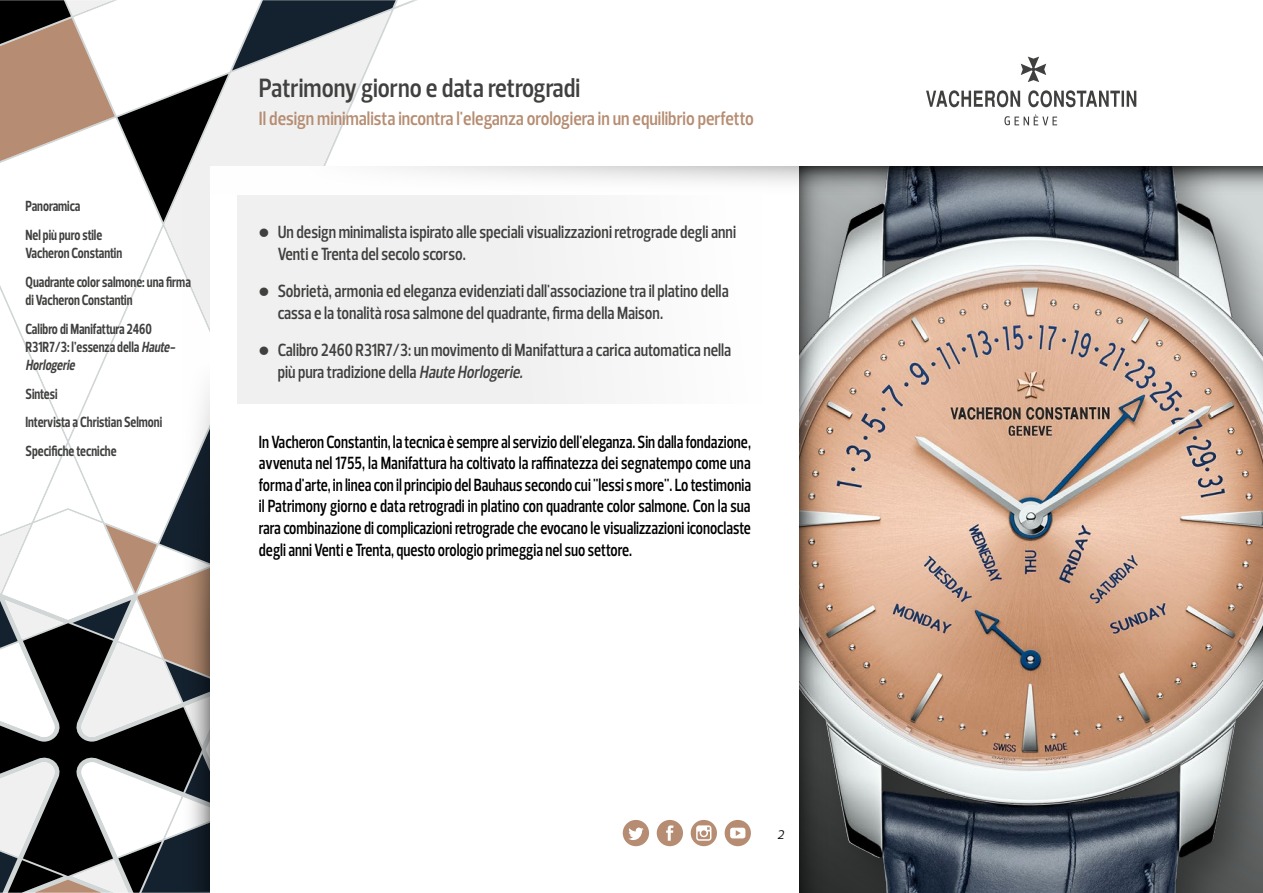
<style>
.page{position:relative;width:1263px;height:893px;background:#fff}
.page>*{position:absolute;margin:0;border:0;box-sizing:border-box;transform-origin:0 0}
.t1{font:600 27px "Prelo Condensed";color:#40403f}
.t2{font:600 19.5px "Prelo Condensed";color:#b68d72}
.t3{font:600 18px/21.6px "Prelo Condensed";color:#000;text-align:justify;scale:.9 1}
.t4{font:600 18px/21.6px "Prelo Condensed";color:#40403f;scale:.95 1}
.t5{font:700 15px/28.8px "Prelo Condensed";color:#40403f;scale:.9 1}
.t6{font:italic 12.75px "Prelo";color:#000}
.s1{font-style:italic}
.s2{font-family:"Arial";font-weight:700;font-size:29.85px}
</style>
<div class="page">
<svg style="left:0;top:745px;width:163px;height:9px"></svg>
<svg style="left:0;top:754px;width:210px;height:139px"></svg>
<svg style="left:0;top:289px;width:163px;height:456px"></svg>
<svg style="left:0;top:0;width:396px;height:222px"></svg>
<svg style="left:926px;top:57px;width:210px;height:68px"></svg>
<svg style="left:163px;top:190px;width:47px;height:701px"></svg>
<div style="left:210px;top:166px;width:1052px;height:727px;background:#fff"></div>
<svg style="left:237px;top:166px;width:562px;height:30px"></svg>
<svg style="left:623px;top:820px;width:26px;height:26px"></svg>
<svg style="left:657px;top:820px;width:26px;height:26px"></svg>
<svg style="left:725px;top:820px;width:26px;height:26px"></svg>
<svg style="left:691px;top:820px;width:26px;height:26px"></svg>
<img style="left:847px;top:214px;width:416px;height:679px">
<svg style="left:847px;top:166px;width:416px;height:48px;background:#697179"></svg>
<svg style="left:799px;top:166px;width:48px;height:727px;background:#8b7f76"></svg>
<div style="left:237px;top:196px;width:524px;height:208px;background:#f0f0f0"></div>
<p class="t5" style="left:26px;top:192px;width:87px">Panoramica<br>Nel più puro stile</p>
<p class="t5" style="left:26px;top:239px;width:185px">Vacheron Constantin<br>Quadrante color salmone: una firma</p>
<p class="t5" style="left:26px;top:286px;width:142px">di Vacheron Constantin<br>Calibro di Manifattura 2460</p>
<p class="t5" style="left:26px;top:338px;width:171px;line-height:18px">R31R7/3: l’essenza della <span class="s1">Haute-<br>Horlogerie</span></p>
<p class="t5" style="left:26px;top:379px;width:153px">Sintesi<br>Intervista a Christian Selmoni<br>Specifiche tecniche</p>
<h1 class="t1" style="left:259px;top:71px;width:323px">Patrimony giorno e data retrogradi</h1>
<p class="t2" style="left:259px;top:107px;width:496px">Il design minimalista incontra l'eleganza orologiera in un equilibrio perfetto</p>
<p class="t4" style="left:278px;top:222px;width:484px;text-indent:-19px"><span class="s2">•</span> Un design minimalista ispirato alle speciali visualizzazioni retrograde degli anni<br>Venti e Trenta del secolo scorso.</p>
<p class="t4" style="left:278px;top:281px;width:476px;text-indent:-19px"><span class="s2">•</span> Sobrietà, armonia ed eleganza evidenziati dall'associazione tra il platino della cassa e la tonalità rosa salmone del quadrante, firma della Maison.</p>
<p class="t4" style="left:278px;top:340px;width:479px;text-indent:-19px"><span class="s2">•</span> Calibro 2460 R31R7/3: un movimento di Manifattura a carica automatica nella più pura tradizione della <span class="s1">Haute Horlogerie.</span></p>
<p class="t3" style="left:259px;top:431px;width:548px">In Vacheron Constantin, la tecnica è sempre al servizio dell'eleganza. Sin dalla fondazione, avvenuta nel 1755, la Manifattura ha coltivato la raffinatezza dei segnatempo come una forma d'arte, in linea con il principio del Bauhaus secondo cui "lessi s more". Lo testimonia il Patrimony giorno e data retrogradi in platino con quadrante color salmone. Con la sua rara combinazione di complicazioni retrograde che evocano le visualizzazioni iconoclaste degli anni Venti e Trenta, questo orologio primeggia nel suo settore.</p>
<p class="t6" style="left:777px;top:826px;width:9px">2</p>
</div>
